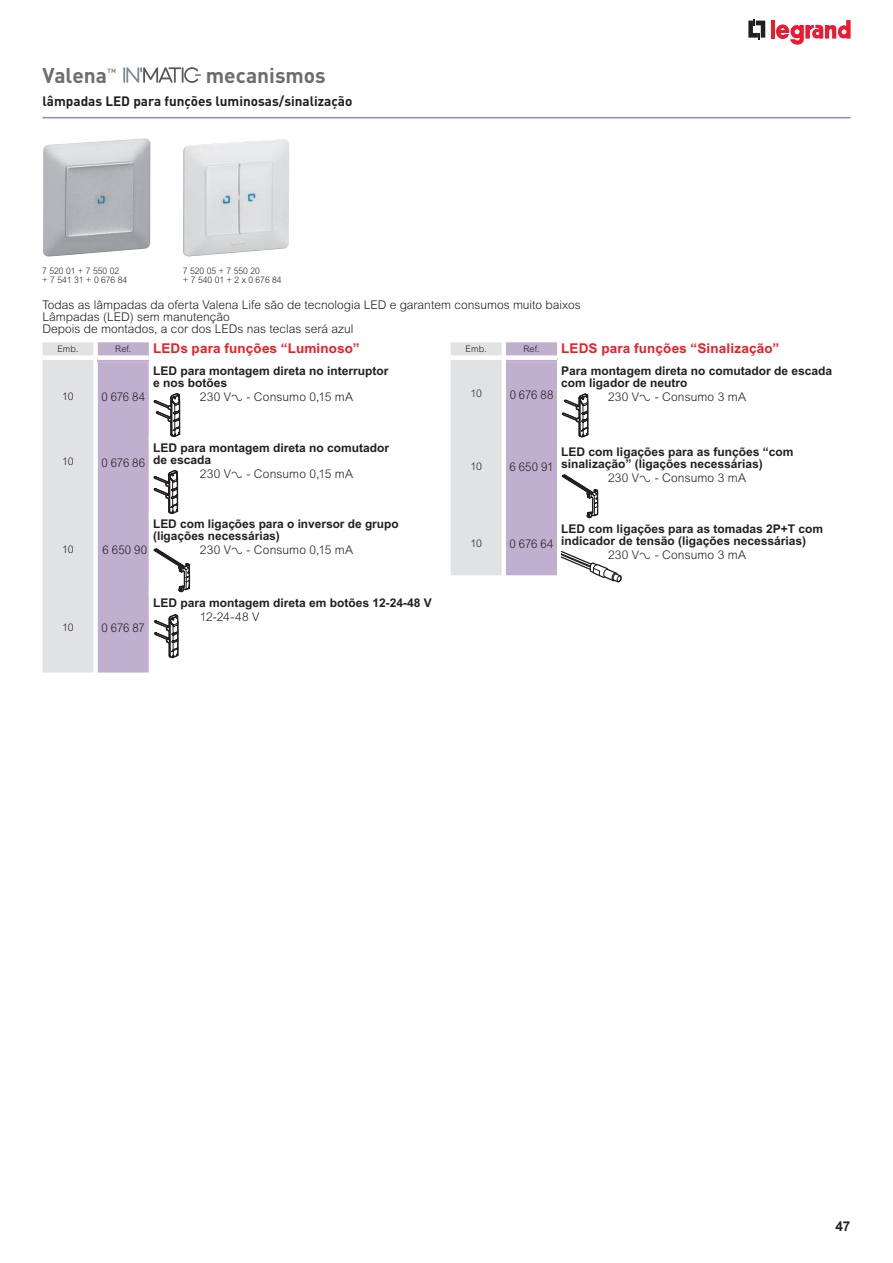
<style>
.page{position:relative;width:893px;height:1263px;background:#fff}
.page>*{position:absolute;margin:0;border:0;box-sizing:border-box;transform-origin:0 0}
.t1{font:700 21px "DIN Pro";color:#6c6d70}
.t2{font:700 13.5px "Arial MT Std";letter-spacing:.01em;color:#ee1d23}
.t3{font:700 13.5px "DIN Pro";color:#231f20}
.t4{font:700 13.5px "Arial MT Std";color:#231f20}
.t5{font:700 12px/12px "Arial MT Std";color:#231f20}
.t6{font:300 12px/12px "Arial MT Std";color:#231f20}
.t7{font:300 12px "Arial MT Std";color:#231f20;scale:.95 1}
.t8{font:300 10.5px "Arial MT Std";letter-spacing:-.02em;color:#231f20}
.t9{font:300 9px/9px "Arial MT Std";color:#231f20;scale:.95 1}
.t10{font:300 9px "Arial MT Std";color:#231f20}
.t11{font:700 6.15px "DIN Pro";color:#808285}
.s1{font-family:"Legrand 2007";font-weight:400}
</style>
<div class="page">
<hr style="left:43px;top:117px;width:807px;height:1px;background:#9589b4">
<svg style="left:748px;top:19px;width:17px;height:20px"></svg>
<hr style="left:771px;top:20px;width:4px;height:18px;background:#ee1d23">
<svg style="left:776px;top:20px;width:74px;height:25px"></svg>
<svg style="left:123px;top:67px;width:78px;height:16px"></svg>
<img style="left:43px;top:138px;width:107px;height:119px">
<img style="left:183px;top:139px;width:106px;height:117px">
<svg style="left:43px;top:342px;width:147px;height:330px"></svg>
<svg style="left:451px;top:342px;width:171px;height:240px"></svg>
<h1 class="t1" style="left:43px;top:61px;width:66px">Valena</h1>
<p class="t11" style="left:107px;top:66px;width:10px">TM</p>
<h1 class="t1" style="left:206px;top:61px;width:121px">mecanismos</h1>
<p class="t3" style="left:43px;top:92px;width:311px">lâmpadas LED para funções luminosas/sinalização</p>
<p class="t9" style="left:42px;top:266px;width:91px">7 520 01 + 7 550 02<br>+ 7 541 31 + 0 676 84</p>
<p class="t9" style="left:183px;top:266px;width:105px">7 520 05 + 7 550 20<br>+ 7 540 01 + 2 x 0 676 84</p>
<p class="t6" style="left:43px;top:298px;width:540px">Todas as lâmpadas da oferta Valena Life são de tecnologia LED e garantem consumos muito baixos<br>Lâmpadas (LED) sem manutenção<br>Depois de montados, a cor dos LEDs nas teclas será azul</p>
<p class="t10" style="left:57px;top:344px;width:23px">Emb.</p>
<p class="t10" style="left:115px;top:344px;width:18px">Ref.</p>
<p class="t2" style="left:153px;top:340px;width:208px">LEDs para funções “Luminoso”</p>
<p class="t8" style="left:62px;top:390px;width:13px">10</p>
<p class="t7" style="left:101px;top:390px;width:48px">0 676 84</p>
<p class="t5" style="left:153px;top:365px;width:237px">LED para montagem direta no interruptor e nos botões</p>
<p class="t6" style="left:200px;top:391px;width:155px">230 V<span class="s1">A</span> - Consumo 0,15 mA</p>
<p class="t8" style="left:62px;top:456px;width:13px">10</p>
<p class="t7" style="left:101px;top:455px;width:48px">0 676 86</p>
<p class="t5" style="left:153px;top:441px;width:238px">LED para montagem direta no comutador de escada</p>
<p class="t6" style="left:200px;top:467px;width:155px">230 V<span class="s1">A</span> - Consumo 0,15 mA</p>
<p class="t5" style="left:153px;top:518px;width:247px">LED com ligações para o inversor de grupo (ligações necessárias)</p>
<p class="t6" style="left:200px;top:544px;width:155px">230 V<span class="s1">A</span> - Consumo 0,15 mA</p>
<p class="t8" style="left:62px;top:543px;width:13px">10</p>
<p class="t7" style="left:103px;top:543px;width:48px">6 650 90</p>
<p class="t8" style="left:62px;top:622px;width:13px">10</p>
<p class="t7" style="left:102px;top:621px;width:47px">0 676 87</p>
<p class="t5" style="left:153px;top:596px;width:280px">LED para montagem direta em botões 12-24-48 V</p>
<p class="t6" style="left:200px;top:611px;width:61px">12-24-48 V</p>
<p class="t10" style="left:466px;top:344px;width:23px">Emb.</p>
<p class="t10" style="left:523px;top:344px;width:18px">Ref.</p>
<p class="t2" style="left:561px;top:340px;width:219px">LEDS para funções “Sinalização”</p>
<p class="t8" style="left:470px;top:388px;width:13px">10</p>
<p class="t7" style="left:510px;top:387px;width:48px">0 676 88</p>
<p class="t5" style="left:561px;top:365px;width:272px">Para montagem direta no comutador de escada com ligador de neutro</p>
<p class="t6" style="left:608px;top:391px;width:139px">230 V<span class="s1">A</span> - Consumo 3 mA</p>
<p class="t8" style="left:470px;top:460px;width:13px">10</p>
<p class="t7" style="left:509px;top:460px;width:48px">6 650 91</p>
<p class="t5" style="left:561px;top:446px;width:234px">LED com ligações para as funções “com sinalização” (ligações necessárias)</p>
<p class="t6" style="left:608px;top:472px;width:139px">230 V<span class="s1">A</span> - Consumo 3 mA</p>
<p class="t8" style="left:470px;top:537px;width:13px">10</p>
<p class="t7" style="left:510px;top:537px;width:48px">0 676 64</p>
<p class="t5" style="left:561px;top:522px;width:263px">LED com ligações para as tomadas 2P+T com indicador de tensão (ligações necessárias)</p>
<p class="t6" style="left:608px;top:549px;width:139px">230 V<span class="s1">A</span> - Consumo 3 mA</p>
<p class="t4" style="left:835px;top:1218px;width:17px">47</p>
</div>
